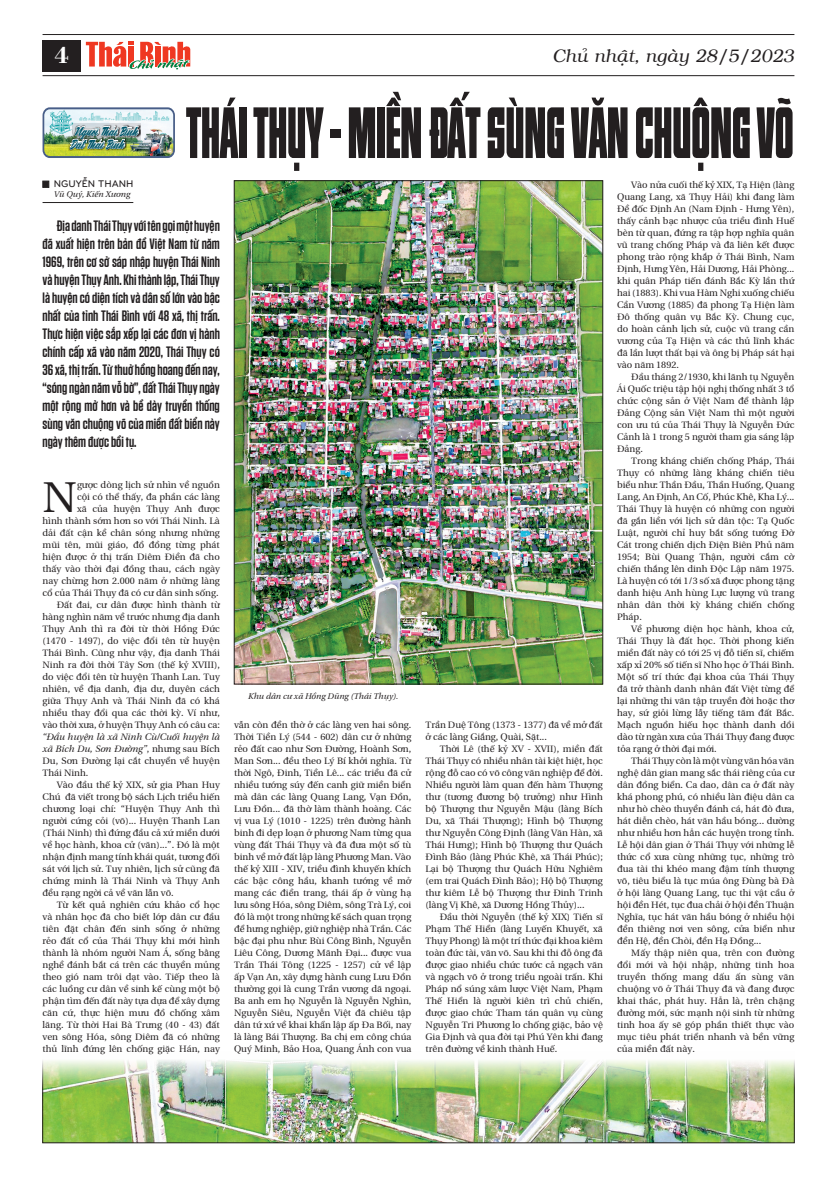
<style>
.page{position:relative;width:837px;height:1177px;background:#fff}
.page>*{position:absolute;margin:0;border:0;box-sizing:border-box;transform-origin:0 0}
.Tit_to_talling{font:70px "UTM Talling";color:#231f20;scale:.75 1}
.Body{font:44.2px "BHD utopia Long";color:#231f20}
.t1{font:24px "VNI Bodon Bold";color:#fff}
.t2{font:italic 18px "VNI";color:#231f20}
.Sapo{font:600 15px/18px "SVN Tungsten";color:#231f20;text-align:justify}
.t3{font:10.5px/12.9px "FZ SG Brotha Script";color:#00556a;scale:.89 1}
.Ten_tac_gia{font:10px "UTM Bryant LG Bold";color:#231f20}
.Body-2{font:9.5px/12px "BHD utopia Long";color:#231f20;text-align:justify}
.Chu_thich_anh{font:8.5px "BHD Utopia Italic long Italic";color:#231f20}
.s1{font-family:"BHD Utopia Italic long Italic"}
</style>
<div class="page">
<div style="left:43px;top:181px;width:6px;height:7px;background:#231f20;border:1px solid #231f20"></div>
<hr style="left:43px;top:202px;width:90px;height:1px;background:#231f20">
<hr style="left:43px;top:34px;width:751px;height:1px;background:#231f20">
<hr style="left:43px;top:75px;width:751px;height:1px;background:#231f20">
<div style="left:43px;top:40px;width:38px;height:31px;background:#231f20"></div>
<svg style="left:86px;top:42px;width:105px;height:35px"></svg>
<img style="left:43px;top:110px;width:129px;height:45px">
<div style="left:43px;top:107px;width:132px;height:51px;border:2px solid #485e88;border-radius:7px"></div>
<img style="left:49px;top:110px;width:120px;height:45px">
<img style="left:236px;top:182px;width:364px;height:500px">
<img style="left:45px;top:1060px;width:747px;height:80px">
<p class="t1" style="left:54px;top:37px;width:16px">4</p>
<p class="t2" style="left:552px;top:43px;width:243px">Chuû nhaät, ngaøy 28/5/2023</p>
<p class="t3" style="left:70px;top:124px;width:77px;text-indent:4px">Người Thái Bình<br>Đất Thái Bình</p>
<p class="Tit_to_talling" style="left:187px;top:83px;width:810px">THÁI THỤY - MIỀN ĐẤT SÙNG VĂN CHUỘNG VÕ</p>
<p class="Ten_tac_gia" style="left:54px;top:177px;width:81px">NGUYỄN THANH</p>
<p class="Chu_thich_anh" style="left:54px;top:187px;width:78px">Vũ Quý, Kiến Xương</p>
<p class="Sapo" style="left:43px;top:216px;width:179px;text-indent:14px">Địa danh Thái Thụy với tên gọi một huyện đã xuất hiện trên bản đồ Việt Nam từ năm 1969, trên cơ sở sáp nhập huyện Thái Ninh và huyện Thụy Anh. Khi thành lập, Thái Thụy là huyện có diện tích và dân số lớn vào bậc nhất của tỉnh Thái Bình với 48 xã, thị trấn.<br>Thực hiện việc sắp xếp lại các đơn vị hành chính cấp xã vào năm 2020, Thái Thụy có 36 xã, thị trấn. Từ thuở hồng hoang đến nay, “sóng ngàn năm vỗ bờ”, đất Thái Thụy ngày một rộng mở hơn và bề dày truyền thống sùng văn chuộng võ của miền đất biển này ngày thêm được bồi tụ.</p>
<p class="Body-2" style="left:43px;top:478px;width:179px;text-align:right">gược dòng lịch sử nhìn về nguồn<br>cội có thể thấy, đa phần các làng<br>xã của huyện Thụy Anh được<br>hình thành sớm hơn so với Thái Ninh. Là dải đất cận kề chân sóng nhưng những mũi tên, mũi giáo, đồ đồng từng phát hiện được ở thị trấn Diêm Điền đã cho thấy vào thời đại đồng thau, cách ngày nay chừng hơn 2.000 năm ở những làng cổ của Thái Thụy đã có cư dân sinh sống.</p>
<p class="Body-2" style="left:43px;top:598px;width:179px;text-indent:14px">Đất đai, cư dân được hình thành từ hàng nghìn năm về trước nhưng địa danh Thụy Anh thì ra đời từ thời Hồng Đức (1470 - 1497), do việc đổi tên từ huyện Thái Bình. Cũng như vậy, địa danh Thái Ninh ra đời thời Tây Sơn (thế kỷ XVIII), do việc đổi tên từ huyện Thanh Lan. Tuy nhiên, về địa danh, địa dư, duyên cách giữa Thụy Anh và Thái Ninh đã có khá nhiều thay đổi qua các thời kỳ. Ví như, vào thời xưa, ở huyện Thụy Anh có câu ca: <span class="s1">“Đầu huyện là xã Ninh Cù/Cuối huyện là xã Bích Du, Sơn Đường”</span>, nhưng sau Bích Du, Sơn Đường lại cắt chuyển về huyện Thái Ninh.</p>
<p class="Body-2" style="left:43px;top:778px;width:179px;text-indent:14px">Vào đầu thế kỷ XIX, sử gia Phan Huy Chú đã viết trong bộ sách Lịch triều hiến chương loại chí: “Huyện Thụy Anh thì người cứng cỏi (võ)... Huyện Thanh Lan (Thái Ninh) thì đứng đầu cả xứ miền dưới về học hành, khoa cử (văn)...”. Đó là một nhận định mang tính khái quát, tương đối sát với lịch sử. Tuy nhiên, lịch sử cũng đã chứng minh là Thái Ninh và Thụy Anh đều rạng ngời cả về văn lẫn võ.</p>
<p class="Body-2" style="left:43px;top:898px;width:179px;text-indent:14px">Từ kết quả nghiên cứu khảo cổ học và nhân học đã cho biết lớp dân cư đầu tiên đặt chân đến sinh sống ở những rẻo đất cổ của Thái Thụy khi mới hình thành là nhóm người Nam Á, sống bằng nghề đánh bắt cá trên các thuyền mủng theo gió nam trôi dạt vào. Tiếp theo là các luồng cư dân về sinh kế cùng một bộ phận tìm đến đất này tựa dựa để xây dựng căn cứ, thực hiện mưu đồ chống xâm lăng. Từ thời Hai Bà Trưng (40 - 43) đất ven sông Hóa, sông Diêm đã có những thủ lĩnh đứng lên chống giặc Hán, nay</p>
<p class="Body" style="left:43px;top:464px;width:36px">N</p>
<p class="Chu_thich_anh" style="left:248px;top:688px;width:151px">Khu dân cư xã Hồng Dũng (Thái Thụy).</p>
<p class="Body-2" style="left:234px;top:718px;width:179px">vẫn còn đền thờ ở các làng ven hai sông.<br>Thời Tiền Lý (544 - 602) dân cư ở những rẻo đất cao như Sơn Đường, Hoành Sơn, Man Sơn... đều theo Lý Bí khởi nghĩa. Từ thời Ngô, Đinh, Tiền Lê... các triều đã cử nhiều tướng súy đến canh giữ miền biển mà dân các làng Quang Lang, Vạn Đồn, Lưu Đồn... đã thờ làm thành hoàng. Các vị vua Lý (1010 - 1225) trên đường hành binh đi dẹp loạn ở phương Nam từng qua vùng đất Thái Thụy và đã đưa một số tù binh về mở đất lập làng Phương Man. Vào thế kỷ XIII - XIV, triều đình khuyến khích các bậc công hầu, khanh tướng về mở mang các điền trang, thái ấp ở vùng hạ lưu sông Hóa, sông Diêm, sông Trà Lý, coi đó là một trong những kế sách quan trọng để hưng nghiệp, giữ nghiệp nhà Trần. Các bậc đại phu như: Bùi Công Bình, Nguyễn Liêu Công, Dương Mãnh Đại... được vua Trần Thái Tông (1225 - 1257) cử về lập ấp Vạn An, xây dựng hành cung Lưu Đồn thường gọi là cung Trần vương dã ngoại.<br>Ba anh em họ Nguyễn là Nguyễn Nghìn, Nguyễn Siêu, Nguyễn Việt đã chiêu tập dân tứ xứ về khai khẩn lập ấp Đa Bối, nay là làng Bái Thượng. Ba chị em công chúa Quý Minh, Bảo Hoa, Quang Ánh con vua</p>
<p class="Body-2" style="left:425px;top:718px;width:179px">Trần Duệ Tông (1373 - 1377) đã về mở đất ở các làng Giắng, Quài, Sặt...</p>
<p class="Body-2" style="left:425px;top:742px;width:179px;text-indent:14px">Thời Lê (thế kỷ XV - XVII), miền đất Thái Thụy có nhiều nhân tài kiệt hiệt, học rộng đỗ cao có võ công văn nghiệp để đời.<br>Nhiều người làm quan đến hàm Thượng thư (tương đương bộ trưởng) như Hình bộ Thượng thư Nguyễn Mậu (làng Bích Du, xã Thái Thượng); Hình bộ Thượng thư Nguyễn Công Định (làng Văn Hàn, xã Thái Hưng); Hình bộ Thượng thư Quách Đình Bảo (làng Phúc Khê, xã Thái Phúc); Lại bộ Thượng thư Quách Hữu Nghiêm (em trai Quách Đình Bảo); Hộ bộ Thượng thư kiêm Lễ bộ Thượng thư Đinh Trinh (làng Vị Khê, xã Dương Hồng Thủy)...</p>
<p class="Body-2" style="left:425px;top:910px;width:179px;text-indent:14px">Đầu thời Nguyễn (thế kỷ XIX) Tiến sĩ Phạm Thế Hiển (làng Luyến Khuyết, xã Thụy Phong) là một trí thức đại khoa kiêm toàn đức tài, văn võ. Sau khi thi đỗ ông đã được giao nhiều chức tước cả ngạch văn và ngạch võ ở trong triều ngoài trấn. Khi Pháp nổ súng xâm lược Việt Nam, Phạm Thế Hiển là người kiên trì chủ chiến, được giao chức Tham tán quân vụ cùng Nguyễn Tri Phương lo chống giặc, bảo vệ Gia Định và qua đời tại Phú Yên khi đang trên đường về kinh thành Huế.</p>
<p class="Body-2" style="left:617px;top:178px;width:179px;text-indent:14px">Vào nửa cuối thế kỷ XIX, Tạ Hiện (làng Quang Lang, xã Thụy Hải) khi đang làm Đề đốc Định An (Nam Định - Hưng Yên), thấy cảnh bạc nhược của triều đình Huế bèn từ quan, đứng ra tập hợp nghĩa quân vũ trang chống Pháp và đã liên kết được phong trào rộng khắp ở Thái Bình, Nam Định, Hưng Yên, Hải Dương, Hải Phòng... khi quân Pháp tiến đánh Bắc Kỳ lần thứ hai (1883). Khi vua Hàm Nghi xuống chiếu Cần Vương (1885) đã phong Tạ Hiện làm Đô thống quân vụ Bắc Kỳ. Chung cục, do hoàn cảnh lịch sử, cuộc vũ trang cần vương của Tạ Hiện và các thủ lĩnh khác đã lần lượt thất bại và ông bị Pháp sát hại vào năm 1892.</p>
<p class="Body-2" style="left:617px;top:370px;width:179px;text-indent:14px">Đầu tháng 2/1930, khi lãnh tụ Nguyễn Ái Quốc triệu tập hội nghị thống nhất 3 tổ chức cộng sản ở Việt Nam để thành lập Đảng Cộng sản Việt Nam thì một người con ưu tú của Thái Thụy là Nguyễn Đức Cảnh là 1 trong 5 người tham gia sáng lập Đảng.</p>
<p class="Body-2" style="left:617px;top:454px;width:179px;text-indent:14px">Trong kháng chiến chống Pháp, Thái Thụy có những làng kháng chiến tiêu biểu như: Thần Đầu, Thần Huống, Quang Lang, An Định, An Cố, Phúc Khê, Kha Lý...<br>Thái Thụy là huyện có những con người đã gắn liền với lịch sử dân tộc: Tạ Quốc Luật, người chỉ huy bắt sống tướng Đờ Cát trong chiến dịch Điện Biên Phủ năm 1954; Bùi Quang Thận, người cắm cờ chiến thắng lên dinh Độc Lập năm 1975.<br>Là huyện có tới 1/3 số xã được phong tặng danh hiệu Anh hùng Lực lượng vũ trang nhân dân thời kỳ kháng chiến chống Pháp.</p>
<p class="Body-2" style="left:617px;top:622px;width:179px;text-indent:14px">Về phương diện học hành, khoa cử, Thái Thụy là đất học. Thời phong kiến miền đất này có tới 25 vị đỗ tiến sĩ, chiếm xấp xỉ 20% số tiến sĩ Nho học ở Thái Bình.<br>Một số trí thức đại khoa của Thái Thụy đã trở thành danh nhân đất Việt từng để lại những thi văn tập truyền đời hoặc thơ hay, sứ giỏi lừng lẫy tiếng tăm đất Bắc.<br>Mạch nguồn hiếu học thành danh dồi dào từ ngàn xưa của Thái Thụy đang được tỏa rạng ở thời đại mới.</p>
<p class="Body-2" style="left:617px;top:754px;width:179px;text-indent:14px">Thái Thụy còn là một vùng văn hóa văn nghệ dân gian mang sắc thái riêng của cư dân đồng biển. Ca dao, dân ca ở đất này khá phong phú, có nhiều làn điệu dân ca như hò chèo thuyền đánh cá, hát đò đưa, hát diễn chèo, hát văn hầu bóng... dường như nhiều hơn hẳn các huyện trong tỉnh.<br>Lễ hội dân gian ở Thái Thụy với những lễ thức cổ xưa cùng những tục, những trò đua tài thi khéo mang đậm tính thượng võ, tiêu biểu là tục múa ông Đùng bà Đà ở hội làng Quang Lang, tục thi vật cầu ở hội đền Hét, tục đua chải ở hội đền Thuận Nghĩa, tục hát văn hầu bóng ở nhiều hội đền thiêng nơi ven sông, cửa biển như đền Hệ, đền Chòi, đền Hạ Đồng...</p>
<p class="Body-2" style="left:617px;top:946px;width:179px;text-indent:14px">Mấy thập niên qua, trên con đường đổi mới và hội nhập, những tinh hoa truyền thống mang dấu ấn sùng văn chuộng võ ở Thái Thụy đã và đang được khai thác, phát huy. Hẳn là, trên chặng đường mới, sức mạnh nội sinh từ những tinh hoa ấy sẽ góp phần thiết thực vào mục tiêu phát triển nhanh và bền vững của miền đất này.</p>
</div>
